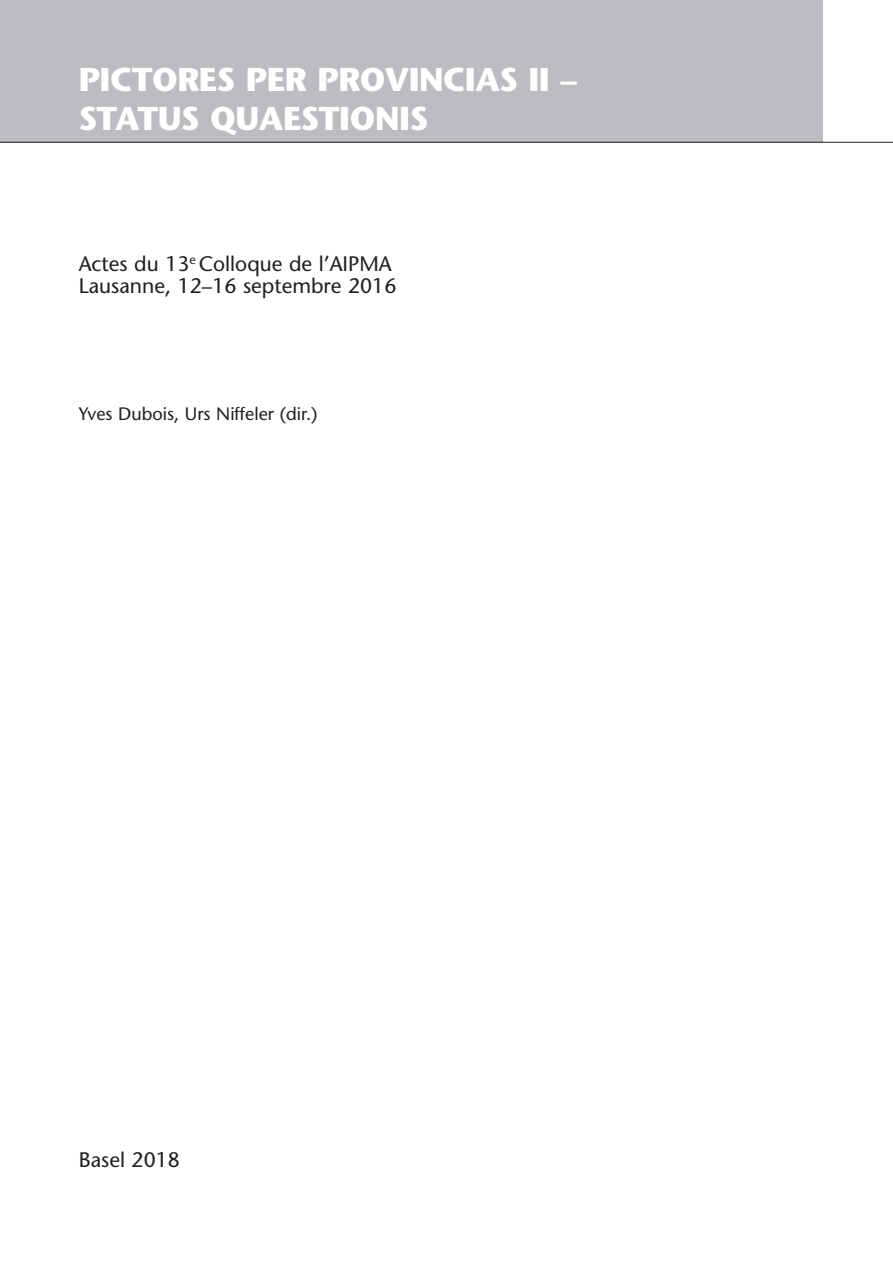
<style>
.page{position:relative;width:893px;height:1263px;background:#fff}
.page>*{position:absolute;margin:0;border:0;box-sizing:border-box;transform-origin:0 0}
.t1{font:700 33px/39px "Stone Sans";letter-spacing:-.015em;color:#fff}
.t2{font:21px/22.5px "Stone Sans";color:#231f20}
.t3{font:18px "Stone Sans";color:#231f20}
</style>
<div class="page">
<div style="left:0;top:0;width:823px;height:142px;background:#bcbdc0"></div>
<hr style="left:0;top:142px;width:893px;height:1px;background:#231f20">
<h1 class="t1" style="left:79px;top:64px;width:500px">PICTORES PER PROVINCIAS II –<br>STATUS QUAESTIONIS</h1>
<p class="t2" style="left:79px;top:254px;width:319px">Actes du 13<sup>e</sup> Colloque de l’AIPMA<br>Lausanne, 12–16 septembre 2016</p>
<p class="t3" style="left:79px;top:407px;width:240px">Yves Dubois, Urs Niffeler (dir.)</p>
<p class="t2" style="left:79px;top:1151px;width:103px">Basel 2018</p>
</div>
